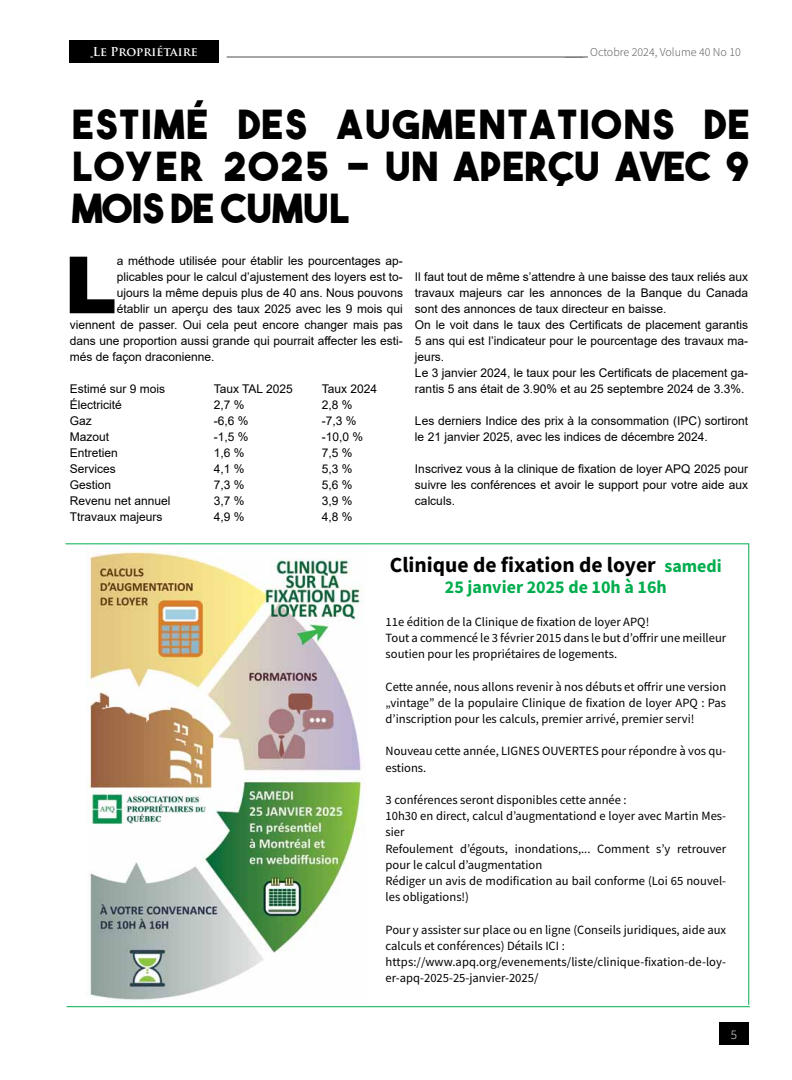
<style>
.page{position:relative;width:792px;height:1080px;background:#fff}
.page>*{position:absolute;margin:0;border:0;box-sizing:border-box;transform-origin:0 0}
.t1{font:900 79.1px "Arial";color:#000}
.t2{font:40px/42px "The Bold Font";letter-spacing:.05em;color:#000;text-align:justify}
.t3{font:700 21.6px "Source Sans Pro";color:#000}
.t4{font:700 18px "Source Sans Pro";color:#00ad4e}
.t5{font:300 13px "Source Sans Pro";color:#fff}
.t6{font:12.6px/16.2px "Source Sans Pro";color:#000}
.t7{font:12px/16px "Arial";color:#000}
.t8{font:300 12px "Source Sans Pro";color:#4d4d4f}
.t9{font:700 12px "Trajan Pro";color:#fff}
.s1{font-size:18px;color:#00ad4e}
</style>
<div class="page">
<img style="left:86px;top:550px;width:277px;height:450px">
<hr style="left:65px;top:543px;width:684px;height:1px;background:#00ad4e">
<hr style="left:748px;top:543px;width:1px;height:462px;background:#00ad4e">
<hr style="left:67px;top:1006px;width:683px;height:1px;background:#00ad4e">
<hr style="left:227px;top:57px;width:361px;height:1px;background:#4d4d4f">
<div style="left:719px;top:1023px;width:30px;height:22px;background:#000"></div>
<div style="left:69px;top:40px;width:150px;height:23px;background:#000"></div>
<p class="t9" style="left:93px;top:44px;width:107px">Le Propriétaire</p>
<p class="t8" style="left:565px;top:44px;width:177px">___ Octobre 2024, Volume 40 No 10</p>
<h2 class="t2" style="left:72px;top:103px;width:679px">ESTIMÉ DES AUGMENTATIONS DE LOYER 2025 - UN APERÇU AVEC 9<br>MOIS DE CUMUL</h2>
<h1 class="t1" style="left:64px;top:228px;width:54px">L</h1>
<p class="t7" style="left:117px;top:253px;width:288px">a méthode utilisée pour établir les pourcentages ap-</p>
<p class="t7" style="left:415px;top:269px;width:335px">Il faut tout de même s’attendre à une baisse des taux reliés aux travaux majeurs car les annonces de la Banque du Canada sont des annonces de taux directeur en baisse.<br>On le voit dans le taux des Certificats de placement garantis 5 ans qui est l’indicateur pour le pourcentage des travaux ma&shy;jeurs.<br>Le 3 janvier 2024, le taux pour les Certificats de placement ga&shy;rantis 5 ans était de 3.90% et au 25 septembre 2024 de 3.3%.</p>
<p class="t7" style="left:415px;top:413px;width:335px">Les derniers Indice des prix à la consommation (IPC) sortiront le 21 janvier 2025, avec les indices de décembre 2024.</p>
<p class="t7" style="left:415px;top:461px;width:335px;text-align:justify">Inscrivez vous à la clinique de fixation de loyer APQ 2025 pour suivre les conférences et avoir le support pour votre aide aux calculs.</p>
<p class="t7" style="left:117px;top:269px;width:288px">plicables pour le calcul d’ajustement des loyers est to-</p>
<p class="t7" style="left:117px;top:285px;width:288px">ujours la même depuis plus de 40 ans. Nous pouvons</p>
<p class="t7" style="left:117px;top:301px;width:288px">établir un aperçu des taux 2025 avec les 9 mois qui</p>
<p class="t7" style="left:70px;top:317px;width:335px">viennent de passer. Oui cela peut encore changer mais pas</p>
<p class="t7" style="left:70px;top:333px;width:335px">dans une proportion aussi grande qui pourrait affecter les esti-</p>
<p class="t7" style="left:70px;top:349px;width:146px">més de façon draconienne.</p>
<p class="t7" style="left:70px;top:381px;width:97px">Estimé sur 9 mois</p>
<p class="t7" style="left:214px;top:381px;width:81px">Taux TAL 2025</p>
<p class="t7" style="left:322px;top:381px;width:57px">Taux 2024</p>
<p class="t7" style="left:70px;top:397px;width:54px">Électricité</p>
<p class="t7" style="left:214px;top:397px;width:32px">2,7 %</p>
<p class="t7" style="left:322px;top:397px;width:32px">2,8 %</p>
<p class="t7" style="left:70px;top:413px;width:24px">Gaz</p>
<p class="t7" style="left:214px;top:413px;width:36px">-6,6 %</p>
<p class="t7" style="left:322px;top:413px;width:36px">-7,3 %</p>
<p class="t7" style="left:70px;top:429px;width:41px">Mazout</p>
<p class="t7" style="left:214px;top:429px;width:36px">-1,5 %</p>
<p class="t7" style="left:322px;top:429px;width:43px">-10,0 %</p>
<p class="t7" style="left:70px;top:445px;width:50px">Entretien</p>
<p class="t7" style="left:214px;top:445px;width:32px">1,6 %</p>
<p class="t7" style="left:322px;top:445px;width:32px">7,5 %</p>
<p class="t7" style="left:70px;top:461px;width:48px">Services</p>
<p class="t7" style="left:214px;top:461px;width:32px">4,1 %</p>
<p class="t7" style="left:322px;top:461px;width:32px">5,3 %</p>
<p class="t7" style="left:70px;top:477px;width:43px">Gestion</p>
<p class="t7" style="left:214px;top:477px;width:32px">7,3 %</p>
<p class="t7" style="left:322px;top:477px;width:32px">5,6 %</p>
<p class="t7" style="left:70px;top:493px;width:102px">Revenu net annuel</p>
<p class="t7" style="left:214px;top:493px;width:32px">3,7 %</p>
<p class="t7" style="left:322px;top:493px;width:32px">3,9 %</p>
<p class="t7" style="left:70px;top:509px;width:94px">Ttravaux majeurs</p>
<p class="t7" style="left:214px;top:509px;width:32px">4,9 %</p>
<p class="t7" style="left:322px;top:509px;width:32px">4,8 %</p>
<h3 class="t3" style="left:390px;top:550px;width:334px">Clinique de fixation de loyer <span class="s1">samedi</span></h3>
<h3 class="t4" style="left:445px;top:575px;width:223px">25 janvier 2025 de 10h à 16h</h3>
<p class="t6" style="left:386px;top:613px;width:342px">11e édition de la Clinique de fixation de loyer APQ!<br>Tout a commencé le 3 février 2015 dans le but d’offrir une meilleur soutien pour les propriétaires de logements.</p>
<p class="t6" style="left:386px;top:678px;width:342px;text-align:justify">Cette année, nous allons revenir à nos débuts et offrir une version „vintage” de la populaire Clinique de fixation de loyer APQ : Pas d’inscription pour les calculs, premier arrivé, premier servi!</p>
<p class="t6" style="left:386px;top:743px;width:342px">Nouveau cette année, LIGNES OUVERTES pour répondre à vos qu&shy;estions.</p>
<p class="t6" style="left:386px;top:792px;width:342px">3 conférences seront disponibles cette année :<br>10h30 en direct, calcul d’augmentationd e loyer avec Martin Mes&shy;sier<br>Refoulement d’égouts, inondations,... Comment s’y retrouver pour le calcul d’augmentation<br>Rédiger un avis de modification au bail conforme (Loi 65 nouvel&shy;les obligations!)</p>
<p class="t6" style="left:386px;top:921px;width:342px">Pour y assister sur place ou en ligne (Conseils juridiques, aide aux calculs et conférences) Détails ICI : https://www.apq.org/evenements/liste/clinique-fixation-de-loy&shy;er-apq-2025-25-janvier-2025/</p>
<p class="t5" style="left:731px;top:1027px;width:8px">5</p>
</div>
